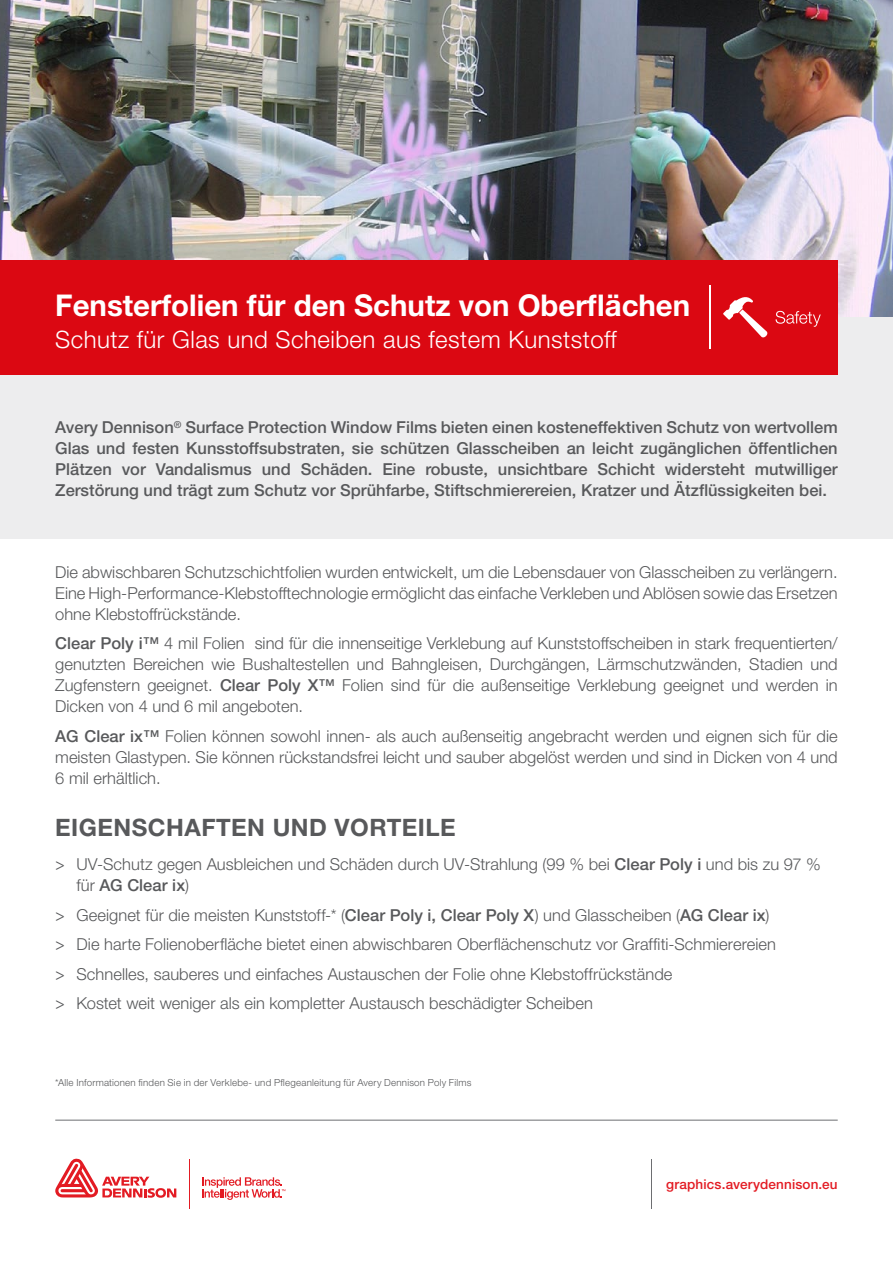
<style>
.page{position:relative;width:893px;height:1263px;background:#fff}
.page>*{position:absolute;margin:0;border:0;box-sizing:border-box;transform-origin:0 0}
.t1{font:700 30px "Helvetica Neue";color:#fff}
.t2{font:300 24px "Helvetica Neue LT Std";letter-spacing:.02em;color:#fff}
.t3{font:700 24px "Helvetica Neue";letter-spacing:.02em;color:#58595b}
.t4{font:300 16.5px/21px "Helvetica Neue LT Std";color:#58595b;text-align:justify}
.t5{font:300 16.5px/29.5px "Helvetica Neue";letter-spacing:.005em;color:#58595b}
.t6{font:500 16.5px/21px "Helvetica Neue LT Std";color:#58595b}
.t7{font:16.5px "Myriad Pro";color:#58595b}
.t8{font:500 13.5px "Helvetica Neue LT Std";letter-spacing:.01em;color:#e31b23}
.t9{font:300 9.75px "Helvetica Neue LT Std";letter-spacing:.02em;color:#58595b}
.t10{font:500 9.6px "Helvetica Neue LT Std";color:#58595b}
.s1{font-weight:300}
.s2{font-weight:500}
</style>
<div class="page">
<hr style="left:55px;top:1120px;width:783px;height:1px;background:#6d6e71">
<hr style="left:189px;top:1159px;width:1px;height:49px;background:#e31b23">
<hr style="left:651px;top:1159px;width:1px;height:49px;background:#6d6e71">
<svg style="left:55px;top:1158px;width:121px;height:40px"></svg>
<svg style="left:202px;top:1177px;width:83px;height:23px"></svg>
<img style="left:0;top:0;width:893px;height:317px">
<div style="left:0;top:317px;width:893px;height:221px;background:#ededee"></div>
<div style="left:0;top:260px;width:838px;height:115px;background:#db0812"></div>
<hr style="left:709px;top:285px;width:2px;height:64px;background:#fff">
<svg style="left:723px;top:297px;width:45px;height:41px"></svg>
<svg style="left:775px;top:311px;width:46px;height:16px"></svg>
<h1 class="t1" style="left:55px;top:287px;width:636px">Fensterfolien für den Schutz von Oberflächen</h1>
<h2 class="t2" style="left:55px;top:324px;width:563px">Schutz für Glas und Scheiben aus festem Kunststoff</h2>
<p class="t10" style="left:174px;top:418px;width:9px">®</p>
<p class="t6" style="left:185px;top:417px;width:654px">Surface Protection Window Films bieten einen kosteneffektiven Schutz von wertvollem</p>
<p class="t6" style="left:55px;top:417px;width:120px">Avery Dennison</p>
<p class="t6" style="left:55px;top:438px;width:784px">Glas und festen Kunsstoffsubstraten, sie schützen Glasscheiben an leicht zugänglichen öffentlichen</p>
<p class="t6" style="left:755px;top:459px;width:84px">mutwilliger</p>
<p class="t6" style="left:301px;top:459px;width:73px">Schäden.</p>
<p class="t6" style="left:597px;top:459px;width:59px">Schicht</p>
<p class="t6" style="left:55px;top:459px;width:773px">Plätzen<br>Zerstörung und trägt zum Schutz vor Sprühfarbe, Stiftschmierereien, Kratzer und Ätzflüssigkeiten bei.</p>
<p class="t6" style="left:156px;top:459px;width:97px">Vandalismus</p>
<p class="t6" style="left:262px;top:459px;width:31px">und</p>
<p class="t6" style="left:382px;top:459px;width:35px">Eine</p>
<p class="t6" style="left:425px;top:459px;width:64px">robuste,</p>
<p class="t6" style="left:498px;top:459px;width:91px">unsichtbare</p>
<p class="t6" style="left:665px;top:459px;width:82px">widersteht</p>
<p class="t6" style="left:122px;top:459px;width:26px">vor</p>
<p class="t4" style="left:55px;top:561px;width:784px">Die abwischbaren Schutzschichtfolien wurden entwickelt, um die Lebensdauer von Glasscheiben zu verlängern.<br>Eine High-Performance-Klebstofftechnologie ermöglicht das einfache Verkleben und Ablösen sowie das Ersetzen ohne Klebstoffrückstände.</p>
<p class="t4" style="left:255px;top:632px;width:584px">sind für die innenseitige Verklebung auf Kunststoffscheiben in stark frequentierten/</p>
<p class="t6" style="left:55px;top:632px;width:191px">Clear Poly i™ <span class="s1">4 mil Folien</span></p>
<p class="t4" style="left:749px;top:653px;width:55px">Stadien</p>
<p class="t4" style="left:133px;top:653px;width:72px">Bereichen</p>
<p class="t4" style="left:211px;top:653px;width:25px">wie</p>
<p class="t4" style="left:243px;top:653px;width:108px">Bushaltestellen</p>
<p class="t4" style="left:357px;top:653px;width:29px">und</p>
<p class="t4" style="left:391px;top:653px;width:93px">Bahngleisen,</p>
<p class="t4" style="left:490px;top:653px;width:102px">Durchgängen,</p>
<p class="t4" style="left:598px;top:653px;width:146px">Lärmschutzwänden,</p>
<p class="t4" style="left:810px;top:653px;width:29px">und</p>
<p class="t4" style="left:55px;top:653px;width:784px;text-align:left">genutzten<br>Zugfenstern geeignet. <span class="s2">Clear Poly X™</span> Folien sind für die außenseitige Verklebung geeignet und werden in<br>Dicken von 4 und 6 mil angeboten.</p>
<p class="t4" style="left:55px;top:725px;width:784px"><span class="s2">AG Clear ix™</span> Folien können sowohl innen- als auch außenseitig angebracht werden und eignen sich für die meisten Glastypen. Sie können rückstandsfrei leicht und sauber abgelöst werden und sind in Dicken von 4 und 6 mil erhältlich.</p>
<h2 class="t3" style="left:55px;top:813px;width:402px">EIGENSCHAFTEN UND VORTEILE</h2>
<p class="t5" style="left:77px;top:849px;width:746px">UV-Schutz gegen Ausbleichen und Schäden durch UV-Strahlung (99 % bei <span class="s2">Clear Poly i</span> und bis zu 97 %</p>
<p class="t7" style="left:55px;top:854px;width:11px">&gt;</p>
<p class="t7" style="left:55px;top:905px;width:11px">&gt;</p>
<p class="t5" style="left:77px;top:870px;width:695px">für <span class="s2">AG Clear ix</span>(<br>Geeignet für die meisten Kunststoff-* (<span class="s2">Clear Poly ,i Clear Poly X</span>) und Glasscheiben (<span class="s2">AG Clear ix</span>(</p>
<p class="t7" style="left:55px;top:934px;width:11px">&gt;</p>
<p class="t5" style="left:76px;top:929px;width:701px">Die harte Folienoberfläche bietet einen abwischbaren Oberflächenschutz vor Graffiti-Schmierereien</p>
<p class="t7" style="left:55px;top:964px;width:11px">&gt;</p>
<p class="t5" style="left:76px;top:958px;width:597px">Schnelles, sauberes und einfaches Austauschen der Folie ohne Klebstoffrückstände</p>
<p class="t7" style="left:55px;top:993px;width:11px">&gt;</p>
<p class="t5" style="left:76px;top:988px;width:518px">Kostet weit weniger als ein kompletter Austausch beschädigter Scheiben</p>
<p class="t9" style="left:55px;top:1076px;width:418px">*Alle Informationen finden Sie in der Verklebe- und Pflegeanleitung für Avery Dennison Poly Films</p>
<p class="t8" style="left:666px;top:1176px;width:173px">graphics.averydennison.eu</p>
</div>
